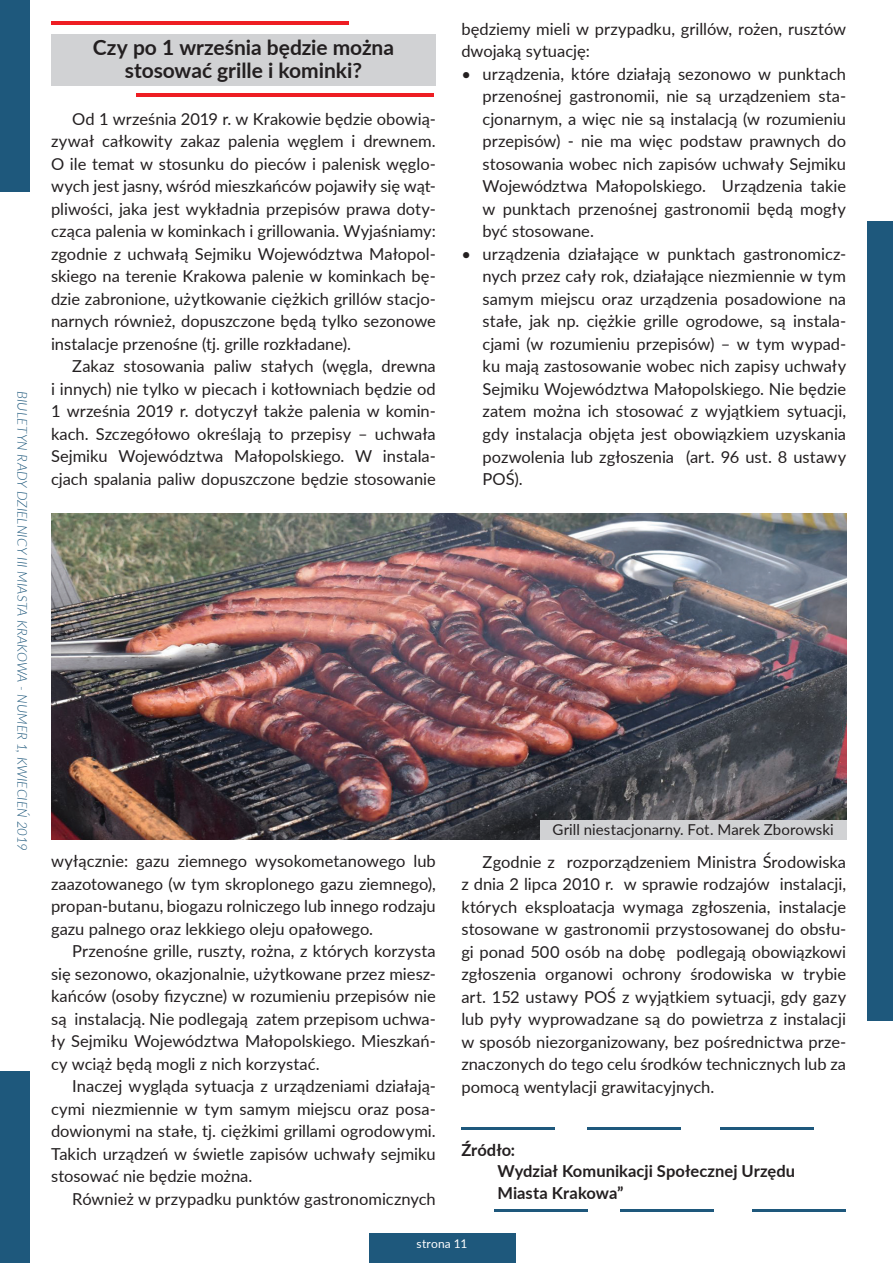
<style>
.page{position:relative;width:893px;height:1263px;background:#fff}
.page>*{position:absolute;margin:0;border:0;box-sizing:border-box;transform-origin:0 0}
.t1{font:700 21px/22.5px "Lato";color:#231f20;text-align:center}
.t2{font:16.5px/22.5px "Lato";color:#231f20;text-align:justify}
.t3{font:700 16.5px/21px "Lato";letter-spacing:.005em;color:#231f20}
.t4{font:15px "Lato";letter-spacing:.005em;color:#231f20}
.t5{font:italic 300 13.5px "Lato";letter-spacing:.01em;color:#1e587c}
.t6{font:12px "Lato";letter-spacing:.015em;color:#fff}
</style>
<div class="page">
<div style="left:369px;top:1233px;width:147px;height:30px;background:#1e587c"></div>
<div style="left:0;top:1071px;width:30px;height:192px;background:#1e587c"></div>
<div style="left:0;top:0;width:30px;height:191px;background:#1e587c"></div>
<div style="left:867px;top:221px;width:26px;height:799px;background:#1e587c"></div>
<hr style="left:51px;top:21px;width:298px;height:4px;background:#ee1d23">
<hr style="left:136px;top:94px;width:298px;height:3px;background:#ee1d23">
<div style="left:51px;top:34px;width:385px;height:51px;background:#d1d2d4"></div>
<img style="left:51px;top:514px;width:795px;height:325px">
<div style="left:540px;top:820px;width:306px;height:19px;background:#d1d2d4"></div>
<hr style="left:461px;top:1128px;width:94px;height:2px;background:#1e587c">
<hr style="left:587px;top:1128px;width:93px;height:2px;background:#1e587c">
<hr style="left:720px;top:1128px;width:93px;height:2px;background:#1e587c">
<hr style="left:495px;top:1210px;width:93px;height:2px;background:#1e587c">
<hr style="left:620px;top:1210px;width:93px;height:2px;background:#1e587c">
<hr style="left:753px;top:1210px;width:93px;height:2px;background:#1e587c">
<p class="t5" style="left:32px;top:391px;width:461px;rotate:90deg">BIULETYN RADY DZIELNICY III MIASTA KRAKOWA - NUMER 1, KWIECIEŃ 2019</p>
<p class="t1" style="left:93px;top:36px;width:303px">Czy po 1 września będzie można stosować grille i kominki?</p>
<p class="t2" style="left:51px;top:107px;width:386px;text-indent:21px">Od 1 września 2019 r. w Krakowie będzie obowią&shy;zywał całkowity zakaz palenia węglem i drewnem.<br>O ile temat w stosunku do pieców i palenisk węglo&shy;wych jest jasny, wśród mieszkańców pojawiły się wąt&shy;pliwości, jaka jest wykładnia przepisów prawa doty&shy;cząca palenia w kominkach i grillowania. Wyjaśniamy: zgodnie z uchwałą Sejmiku Województwa Małopol&shy;skiego na terenie Krakowa palenie w kominkach bę&shy;dzie zabronione, użytkowanie ciężkich grillów stacjo&shy;narnych również, dopuszczone będą tylko sezonowe instalacje przenośne (tj. grille rozkładane).</p>
<p class="t2" style="left:51px;top:354px;width:386px;text-indent:21px">Zakaz stosowania paliw stałych (węgla, drewna i innych) nie tylko w piecach i kotłowniach będzie od 1 września 2019 r. dotyczył także palenia w komin&shy;kach. Szczegółowo określają to przepisy – uchwała Sejmiku Województwa Małopolskiego. W instala&shy;cjach spalania paliw dopuszczone będzie stosowanie</p>
<p class="t2" style="left:461px;top:17px;width:386px">będziemy mieli w przypadku, grillów, rożen, rusztów dwojaką sytuację:</p>
<p class="t2" style="left:483px;top:62px;width:365px;text-indent:-21px">• urządzenia, które działają sezonowo w punktach przenośnej gastronomii, nie są urządzeniem sta&shy;cjonarnym, a więc nie są instalacją (w rozumieniu przepisów) - nie ma więc podstaw prawnych do stosowania wobec nich zapisów uchwały Sejmiku Województwa Małopolskiego. Urządzenia takie w punktach przenośnej gastronomii będą mogły być stosowane.</p>
<p class="t2" style="left:483px;top:242px;width:365px;text-indent:-21px">• urządzenia działające w punktach gastronomicz&shy;nych przez cały rok, działające niezmiennie w tym samym miejscu oraz urządzenia posadowione na stałe, jak np. ciężkie grille ogrodowe, są instala&shy;cjami (w rozumieniu przepisów) – w tym wypad&shy;ku mają zastosowanie wobec nich zapisy uchwały Sejmiku Województwa Małopolskiego. Nie będzie zatem można ich stosować z wyjątkiem sytuacji, gdy instalacja objęta jest obowiązkiem uzyskania pozwolenia lub zgłoszenia (art. 96 ust. 8 ustawy POŚ).</p>
<p class="t2" style="left:51px;top:849px;width:386px">wyłącznie: gazu ziemnego wysokometanowego lub zaazotowanego (w tym skroplonego gazu ziemnego), propan-butanu, biogazu rolniczego lub innego rodzaju gazu palnego oraz lekkiego oleju opałowego.</p>
<p class="t2" style="left:51px;top:939px;width:386px;text-indent:21px">Przenośne grille, ruszty, rożna, z których korzysta się sezonowo, okazjonalnie, użytkowane przez miesz&shy;kańców (osoby fizyczne) w rozumieniu przepisów nie są instalacją. Nie podlegają zatem przepisom uchwa&shy;ły Sejmiku Województwa Małopolskiego. Mieszkań&shy;cy wciąż będą mogli z nich korzystać.</p>
<p class="t2" style="left:51px;top:1074px;width:386px;text-indent:21px">Inaczej wygląda sytuacja z urządzeniami działają&shy;cymi niezmiennie w tym samym miejscu oraz posa&shy;dowionymi na stałe, tj. ciężkimi grillami ogrodowymi.<br>Takich urządzeń w świetle zapisów uchwały sejmiku stosować nie będzie można.</p>
<p class="t2" style="left:72px;top:1187px;width:365px">Również w przypadku punktów gastronomicznych</p>
<p class="t4" style="left:552px;top:819px;width:283px">Grill niestacjonarny. Fot. Marek Zborowski</p>
<p class="t2" style="left:461px;top:850px;width:386px;text-indent:21px">Zgodnie z rozporządzeniem Ministra Środowiska z dnia 2 lipca 2010 r. w sprawie rodzajów instalacji, których eksploatacja wymaga zgłoszenia, instalacje stosowane w gastronomii przystosowanej do obsłu&shy;gi ponad 500 osób na dobę podlegają obowiązkowi zgłoszenia organowi ochrony środowiska w trybie art. 152 ustawy POŚ z wyjątkiem sytuacji, gdy gazy lub pyły wyprowadzane są do powietrza z instalacji w sposób niezorganizowany, bez pośrednictwa prze&shy;znaczonych do tego celu środków technicznych lub za pomocą wentylacji grawitacyjnych.</p>
<p class="t3" style="left:497px;top:1138px;width:299px;text-indent:-36px">Źródło:<br>Wydział Komunikacji Społecznej Urzędu</p>
<p class="t3" style="left:497px;top:1182px;width:128px">Miasta Krakowa”</p>
<p class="t6" style="left:417px;top:1235px;width:52px">strona 11</p>
</div>
